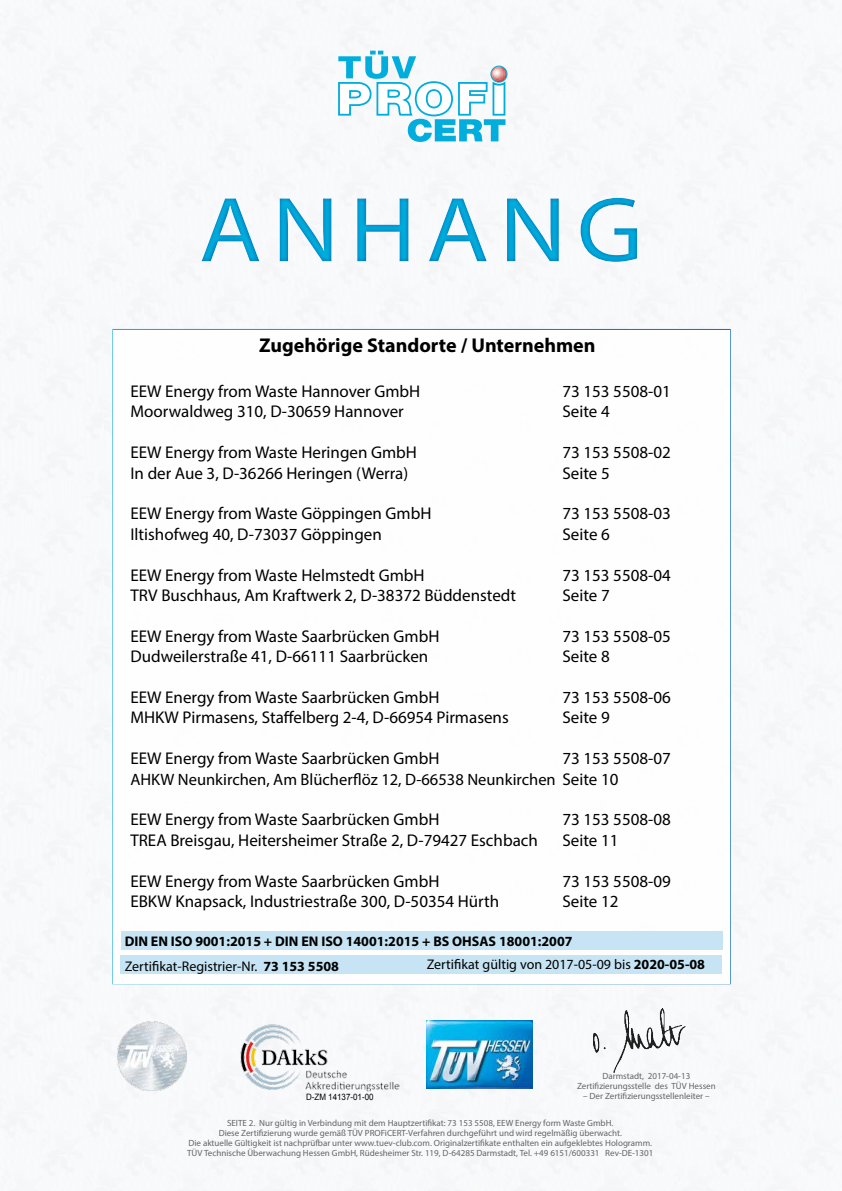
<style>
.page{position:relative;width:842px;height:1191px;background:#fff}
.page>*{position:absolute;margin:0;border:0;box-sizing:border-box;transform-origin:0 0}
.t1{font:93px "Myriad Pro";letter-spacing:.1em;color:#00addc;scale:1.1 1}
.t2{font:700 20px "Myriad Pro";color:#000}
.t3{font:17px "Myriad Pro";color:#000}
.t4{font:16.5px "Myriad Pro";color:#000}
.t5{font:700 14px/24.6px "Myriad Pro";color:#000}
.t6{font:14px "Myriad Pro";color:#000}
.t7{font:9px/10px "Myriad Pro";color:#636466;text-align:center}
.t8{font:8.8px "Arial";color:#000;scale:.91 1}
.s1{font-size:17px}
.s2{font-weight:400}
.s3{font-weight:700}
</style>
<div class="page">
<img style="left:0;top:0;width:839px;height:1191px">
<svg style="left:338px;top:51px;width:169px;height:91px"></svg>
<img style="left:427px;top:1020px;width:106px;height:69px">
<div style="left:112px;top:329px;width:619px;height:655px;background:#fff;border:2px solid #fff"></div>
<div style="left:120px;top:955px;width:602px;height:19px;background:#c0e2f3"></div>
<div style="left:121px;top:931px;width:601px;height:19px;background:#c0e2f3"></div>
<img style="left:594px;top:1008px;width:92px;height:64px">
<div style="left:0;top:172px;width:842px;height:114px;background:#006bb6;opacity:.75"></div>
<img style="left:117px;top:1021px;width:70px;height:69px">
<img style="left:241px;top:1024px;width:158px;height:67px">
<h1 class="t1" style="left:199px;top:173px;width:405px">ANHANG</h1>
<p class="t2" style="left:259px;top:333px;width:338px">Zugehörige Standorte / Unternehmen</p>
<p class="t3" style="left:130px;top:381px;width:291px">EEW Energy from Waste Hannover GmbH</p>
<p class="t3" style="left:562px;top:381px;width:110px">73 153 5508-01</p>
<p class="t3" style="left:130px;top:401px;width:275px">Moorwaldweg 310, D-30659 Hannover</p>
<p class="t3" style="left:562px;top:401px;width:49px">Seite 4</p>
<p class="t3" style="left:130px;top:442px;width:288px">EEW Energy from Waste Heringen GmbH</p>
<p class="t3" style="left:562px;top:442px;width:110px">73 153 5508-02</p>
<p class="t3" style="left:130px;top:462px;width:279px">In der Aue 3, D-36266 Heringen (Werra)</p>
<p class="t3" style="left:562px;top:462px;width:49px">Seite 5</p>
<p class="t3" style="left:130px;top:503px;width:303px">EEW Energy from Waste Göppingen GmbH</p>
<p class="t3" style="left:562px;top:503px;width:110px">73 153 5508-03</p>
<p class="t3" style="left:130px;top:523px;width:253px">Iltishofweg 40, D-73037 Göppingen</p>
<p class="t3" style="left:562px;top:523px;width:49px">Seite 6</p>
<p class="t3" style="left:130px;top:564px;width:296px">EEW Energy from Waste Helmstedt GmbH</p>
<p class="t3" style="left:562px;top:564px;width:110px">73 153 5508-04</p>
<p class="t3" style="left:130px;top:585px;width:387px">TRV Buschhaus, Am Kraftwerk 2, D-38372 Büddenstedt</p>
<p class="t3" style="left:562px;top:585px;width:49px">Seite 7</p>
<p class="t3" style="left:130px;top:625px;width:311px">EEW Energy from Waste Saarbrücken GmbH</p>
<p class="t3" style="left:562px;top:625px;width:110px">73 153 5508-05</p>
<p class="t3" style="left:130px;top:646px;width:299px">Dudweilerstraße 41, D-66111 Saarbrücken</p>
<p class="t3" style="left:562px;top:646px;width:49px">Seite 8</p>
<p class="t3" style="left:130px;top:687px;width:311px">EEW Energy from Waste Saarbrücken GmbH</p>
<p class="t3" style="left:562px;top:687px;width:110px">73 153 5508-06</p>
<p class="t3" style="left:130px;top:707px;width:380px">MHKW Pirmasens, Staffelberg 2-4, D-66954 Pirmasens</p>
<p class="t3" style="left:562px;top:707px;width:49px">Seite 9</p>
<p class="t3" style="left:130px;top:748px;width:311px">EEW Energy from Waste Saarbrücken GmbH</p>
<p class="t3" style="left:562px;top:748px;width:110px">73 153 5508-07</p>
<p class="t4" style="left:130px;top:769px;width:490px">AHKW Neunkirchen, Am Blücherflöz 12, D-66538 Neunkirchen <span class="s1">Seite 10</span></p>
<p class="t3" style="left:130px;top:809px;width:311px">EEW Energy from Waste Saarbrücken GmbH</p>
<p class="t3" style="left:562px;top:809px;width:110px">73 153 5508-08</p>
<p class="t3" style="left:130px;top:829px;width:409px">TREA Breisgau, Heitersheimer Straße 2, D-79427 Eschbach</p>
<p class="t3" style="left:562px;top:829px;width:58px">Seite 11</p>
<p class="t3" style="left:130px;top:870px;width:311px">EEW Energy from Waste Saarbrücken GmbH</p>
<p class="t3" style="left:562px;top:870px;width:110px">73 153 5508-09</p>
<p class="t3" style="left:130px;top:891px;width:370px">EBKW Knapsack, Industriestraße 300, D-50354 Hürth</p>
<p class="t3" style="left:562px;top:891px;width:58px">Seite 12</p>
<p class="t5" style="left:125px;top:928px;width:449px">DIN EN ISO 9001:2015 + DIN EN ISO 14001:2015 + BS OHSAS 18001:2007<br><span class="s2">Zertifikat-Registrier-Nr.</span> 73 153 5508</p>
<p class="t6" style="left:427px;top:956px;width:280px">Zertifikat gültig von 2017-05-09 bis <span class="s3">2020-05-08</span></p>
<p class="t7" style="left:577px;top:1071px;width:140px">Darmstadt, 2017-04-13<br>Zertifizierungsstelle des TÜV Hessen</p>
<p class="t8" style="left:306px;top:1090px;width:76px">D-ZM 14137-01-00</p>
<p class="t7" style="left:583px;top:1091px;width:128px">– Der Zertifizierungsstellenleiter –</p>
<p class="t7" style="left:187px;top:1118px;width:468px">SEITE 2. Nur gültig in Verbindung mit dem Hauptzertifikat: 73 153 5508, EEW Energy form Waste GmbH.<br>Diese Zertifizierung wurde gemäß TÜV PROFiCERT-Verfahren durchgeführt und wird regelmäßig überwacht.<br>Die aktuelle Gültigkeit ist nachprüfbar unter www.tuev-club.com. Originalzertifikate enthalten ein aufgeklebtes Hologramm.<br>TÜV Technische Überwachung Hessen GmbH, Rüdesheimer Str. 119, D-64285 Darmstadt, Tel. +49 6151/600331 Rev-DE-1301</p>
</div>
